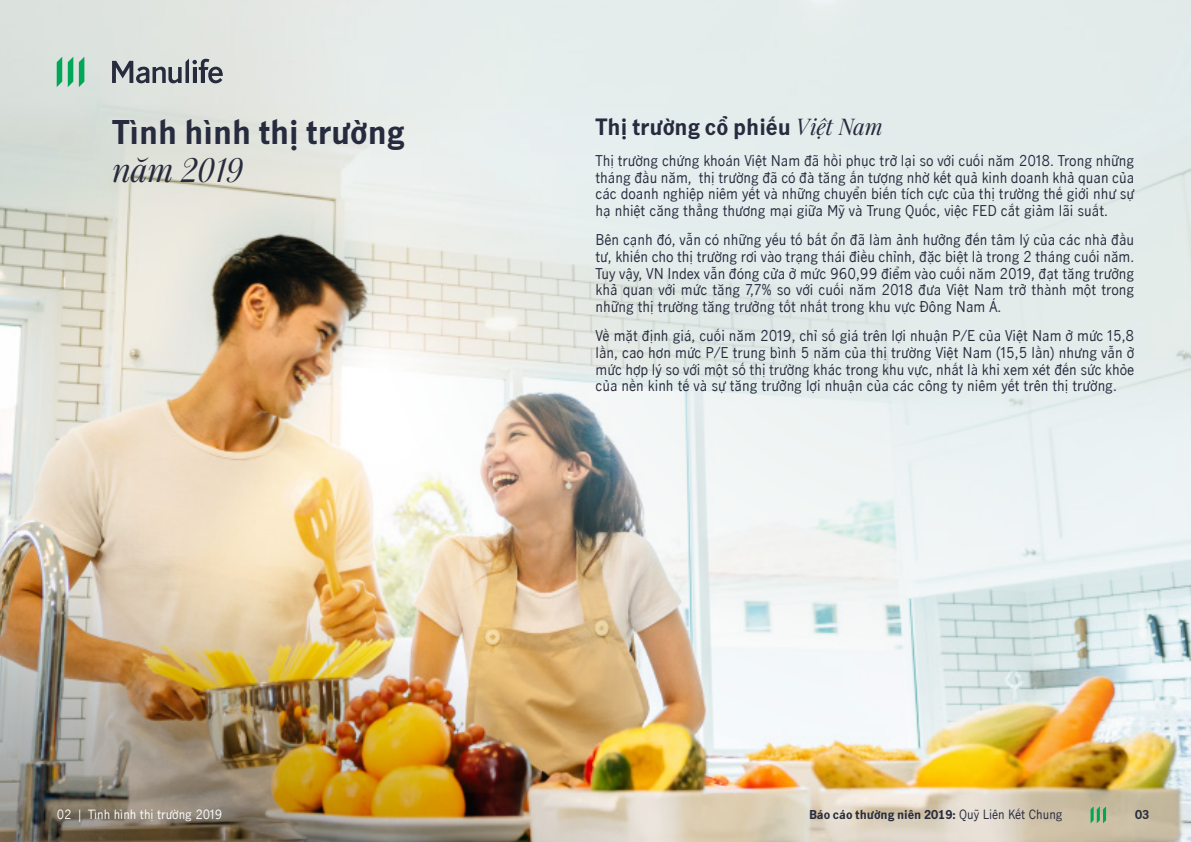
<style>
.page{position:relative;width:1191px;height:842px;background:#fff}
.page>*{position:absolute;margin:0;border:0;box-sizing:border-box;transform-origin:0 0}
.t1{font:700 32px "Manulife JH Sans";color:#272b3e}
.t2{font:italic 32px "Manulife JH Serif";color:#272b3e}
.t3{font:700 22px "Manulife JH Sans";color:#272b3e}
.t4{font:14px/16.8px "Manulife JH Sans";color:#272b3e;text-align:justify}
.t5{font:700 12px "Manulife JH Sans";color:#272b3e}
.t6{font:12px "Manulife JH Sans";color:#fff}
.s1{font-family:"Manulife JH Serif";font-weight:400;font-style:italic}
.s2{font-weight:400}
</style>
<div class="page">
<img style="left:0;top:105px;width:367px;height:449px">
<img style="left:814px;top:775px;width:377px;height:67px">
<img style="left:0;top:554px;width:814px;height:288px">
<img style="left:367px;top:0;width:824px;height:775px">
<svg style="left:79px;top:57px;width:5px;height:30px"></svg>
<svg style="left:68px;top:57px;width:5px;height:30px"></svg>
<svg style="left:57px;top:57px;width:5px;height:30px"></svg>
<svg style="left:112px;top:59px;width:111px;height:24px"></svg>
<svg style="left:1090px;top:806px;width:16px;height:17px"></svg>
<h2 class="t3" style="left:595px;top:112px;width:288px">Thị trường cổ phiếu <span class="s1">Việt Nam</span></h2>
<h1 class="t1" style="left:112px;top:110px;width:294px">Tình hình thị trường</h1>
<h1 class="t2" style="left:112px;top:147px;width:132px">năm 2019</h1>
<p class="t4" style="left:595px;top:151px;width:540px">Thị trường chứng khoán Việt Nam đã hồi phục trở lại so với cuối năm 2018. Trong những tháng đầu năm, thị trường đã có đà tăng ấn tượng nhờ kết quả kinh doanh khả quan của các doanh nghiệp niêm yết và những chuyển biến tích cực của thị trường thế giới như sự hạ nhiệt căng thẳng thương mại giữa Mỹ và Trung Quốc, việc FED cắt giảm lãi suất.</p>
<p class="t4" style="left:595px;top:231px;width:540px">Bên cạnh đó, vẫn có những yếu tố bất ổn đã làm ảnh hưởng đến tâm lý của các nhà đầu tư, khiến cho thị trường rơi vào trạng thái điều chỉnh, đặc biệt là trong 2 tháng cuối năm.<br>Tuy vậy, VN Index vẫn đóng cửa ở mức 960,99 điểm vào cuối năm 2019, đạt tăng trưởng khả quan với mức tăng 7,7% so với cuối năm 2018 đưa Việt Nam trở thành một trong những thị trường tăng trưởng tốt nhất trong khu vực Đông Nam Á.</p>
<p class="t4" style="left:595px;top:327px;width:540px">Về mặt định giá, cuối năm 2019, chỉ số giá trên lợi nhuận P/E của Việt Nam ở mức 15,8 lần, cao hơn mức P/E trung bình 5 năm của thị trường Việt Nam (15,5 lần) nhưng vẫn ở mức hợp lý so với một số thị trường khác trong khu vực, nhất là khi xem xét đến sức khỏe của nền kinh tế và sự tăng trưởng lợi nhuận của các công ty niêm yết trên thị trường.</p>
<p class="t6" style="left:57px;top:806px;width:167px">02 | Tình hình thị trường 2019</p>
<p class="t5" style="left:809px;top:806px;width:255px">Báo cáo thường niên 2019: <span class="s2">Quỹ Liên Kết Chung</span></p>
<p class="t5" style="left:1135px;top:806px;width:16px">03</p>
</div>
